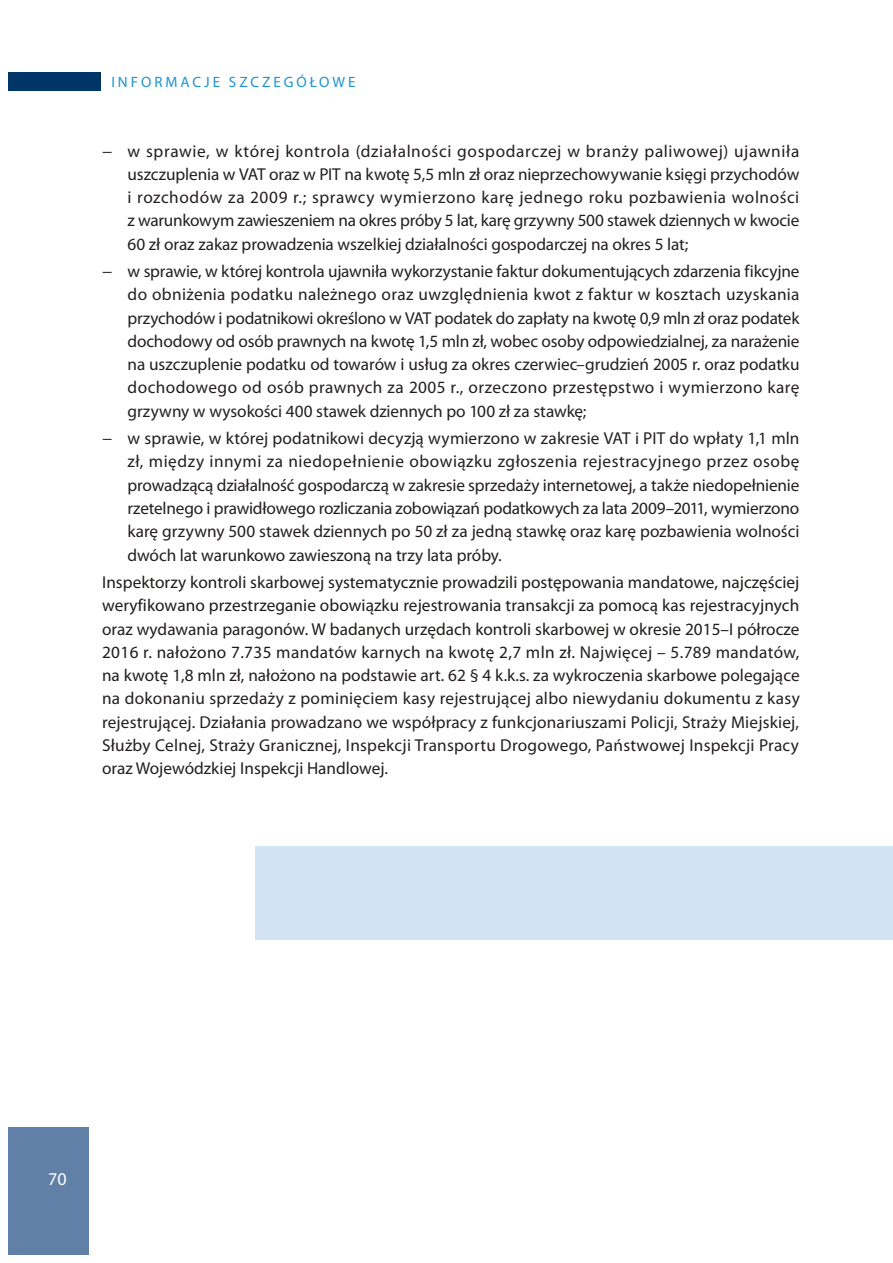
<style>
.page{position:relative;width:893px;height:1263px;background:#fff}
.page>*{position:absolute;margin:0;border:0;box-sizing:border-box;transform-origin:0 0}
.t1{font:18px "Myriad Pro";color:#fff}
.t2{font:17.25px/23.2px "Myriad Pro";letter-spacing:-.005em;color:#231f20;text-align:justify}
.t3{font:15px "Myriad Pro";letter-spacing:.2em;color:#1c94d2}
.s1{color:#1d1d1b}
</style>
<div class="page">
<div style="left:9px;top:1127px;width:80px;height:127px;background:#6180a7"></div>
<div style="left:9px;top:72px;width:92px;height:19px;background:#003667"></div>
<div style="left:255px;top:846px;width:638px;height:93px;background:#d2e3f4"></div>
<p class="t3" style="left:111px;top:73px;width:246px">INFORMACJE SZCZEGÓŁOWE</p>
<p class="t2" style="left:128px;top:139px;width:673px;text-indent:-26px">− w sprawie, w której kontrola (działalności gospodarczej w branży paliwowej) ujawniła uszczuplenia w VAT oraz w PIT na kwotę 5,5 mln zł oraz nieprzechowywanie księgi przychodów i rozchodów za 2009 r.; sprawcy wymierzono karę jednego roku pozbawienia wolności z warunkowym zawieszeniem na okres próby 5 lat, karę grzywny 500 stawek dziennych w kwocie 60 zł oraz zakaz prowadzenia wszelkiej działalności gospodarczej na okres 5 lat;</p>
<p class="t2" style="left:128px;top:259px;width:673px;text-indent:-26px">− w sprawie, w której kontrola ujawniła wykorzystanie faktur dokumentujących zdarzenia fikcyjne do obniżenia podatku należnego oraz uwzględnienia kwot z faktur w kosztach uzyskania przychodów i podatnikowi określono w VAT podatek do zapłaty na kwotę 0,9 mln zł oraz podatek dochodowy od osób prawnych na kwotę 1,5 mln zł, wobec osoby odpowiedzialnej, za narażenie na uszczuplenie podatku od towarów i usług za okres czerwiec–grudzień 2005 r. oraz podatku dochodowego od osób prawnych za 2005 r., orzeczono przestępstwo i wymierzono karę grzywny w wysokości 400 stawek dziennych po 100 zł za stawkę;</p>
<p class="t2" style="left:128px;top:426px;width:673px;text-indent:-26px">− w sprawie, w której podatnikowi decyzją wymierzono w zakresie VAT i PIT do wpłaty 1,1 mln zł, między innymi za niedopełnienie obowiązku zgłoszenia rejestracyjnego przez osobę prowadzącą działalność gospodarczą w zakresie sprzedaży internetowej, a także niedopełnienie rzetelnego i prawidłowego rozliczania zobowiązań podatkowych za lata 2009–2011, wymierzono karę grzywny 500 stawek dziennych po 50 zł za jedną stawkę oraz karę pozbawienia wolności dwóch lat warunkowo zawieszoną na trzy lata próby.</p>
<p class="t2" style="left:102px;top:570px;width:699px"><span class="s1">Inspektorzy kontroli skarbowej systematycznie prowadzili postępowania mandatowe, najczęściej weryfikowano przestrzeganie obowiązku rejestrowania transakcji za pomocą kas rejestracyjnych </span>oraz wydawania paragonów<span class="s1">. W badanych urzędach kontroli skarbowej w okresie 2015–I półrocze 2016 r. nałożono 7.735 mandatów karnych na kwotę 2,7 mln zł.</span> Najwięcej – 5.789 mandatów, na kwotę 1,8 mln zł, nałożono na podstawie art. 62 § 4 k.k.s. za wykroczenia skarbowe polegające na dokonaniu sprzedaży z pominięciem kasy rejestrującej albo niewydaniu dokumentu z kasy rejestrującej. Działania prowadzano we współpracy z funkcjonariuszami Policji, Straży Miejskiej, Służby Celnej, Straży Granicznej, Inspekcji Transportu Drogowego, Państwowej Inspekcji Pracy oraz Wojewódzkiej Inspekcji Handlowej.</p>
<p class="t1" style="left:48px;top:1168px;width:20px">70</p>
</div>
